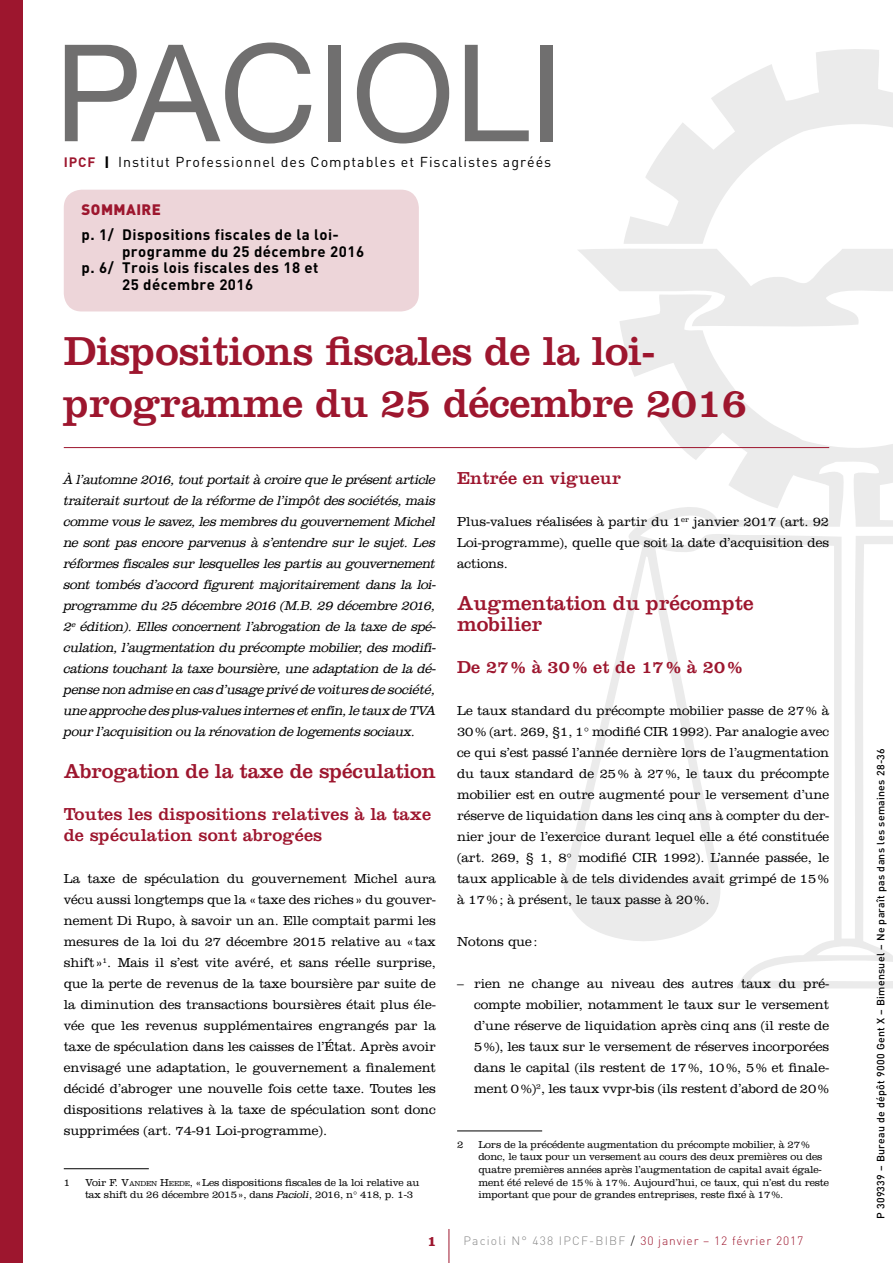
<style>
.page{position:relative;width:893px;height:1263px;background:#fff}
.page>*{position:absolute;margin:0;border:0;box-sizing:border-box;transform-origin:0 0}
.t1{font:42px/52.5px "Clarendon LT Std";letter-spacing:-.01em;color:#9d162e}
.t2{font:21px/21px "Clarendon LT Std";color:#9d162e}
.t3{font:18px/21px "Clarendon LT Std";letter-spacing:.01em;color:#9d162e}
.t4{font:700 15px "DIN";letter-spacing:.03em;color:#000}
.t5{font:900 15px "DIN";letter-spacing:.03em;color:#9d162e}
.t6{font:700 14.85px "Clarendon LT Std";color:#9d162e}
.t7{font:14.25px "DIN";letter-spacing:.07em;color:#000}
.t8{font:300 13.5px/21px "Clarendon LT Std";letter-spacing:-.005em;color:#000;text-align:justify}
.t9{font:italic 300 13.5px/21px "Clarendon Std";letter-spacing:-.03em;color:#000;text-align:justify}
.t10{font:300 12px "DIN";letter-spacing:.07em;color:#9d162e}
.t11{font:300 10.5px/12.6px "Clarendon LT Std";letter-spacing:-.015em;color:#000}
.t12{font:500 10.5px "DIN";letter-spacing:.03em;color:#000}
.s1{font-weight:700;font-size:13.5px;color:#9d162e}
.s2{font-weight:900;font-size:13.5px}
.s3{font-style:inherit}
.s4{font-size:7.35px}
.s5{font-family:"Clarendon Std";font-style:italic}
.s6{color:#878787}
.s7{color:#000}
</style>
<div class="page">
<svg style="left:563px;top:49px;width:330px;height:939px"></svg>
<hr style="left:449px;top:1229px;width:1px;height:34px;background:#9d162e">
<div style="left:0;top:0;width:23px;height:1263px;background:#9d162e"></div>
<div style="left:64px;top:190px;width:355px;height:121px;background:#edd5d9;border-radius:18px"></div>
<svg style="left:65px;top:43px;width:246px;height:100px"></svg>
<div style="left:328px;top:45px;width:13px;height:96px;background:#706f6f"></div>
<svg style="left:357px;top:43px;width:92px;height:100px"></svg>
<svg style="left:465px;top:45px;width:64px;height:96px"></svg>
<div style="left:540px;top:45px;width:13px;height:96px;background:#706f6f"></div>
<hr style="left:64px;top:447px;width:765px;height:1px;background:#9d162e">
<hr style="left:64px;top:1168px;width:85px;height:1px;background:#000">
<hr style="left:457px;top:1130px;width:85px;height:1px;background:#000">
<p class="t7" style="left:64px;top:153px;width:489px"><span class="s1">IPCF</span> <span class="s2">|</span> Institut Professionnel des Comptables et Fiscalistes agréés</p>
<p class="t5" style="left:82px;top:200px;width:81px">SOMMAIRE</p>
<p class="t4" style="left:82px;top:225px;width:259px">p. 1/ Dispositions fiscales de la loi-</p>
<p class="t4" style="left:122px;top:241px;width:244px">programme du 25 décembre 2016</p>
<p class="t4" style="left:82px;top:258px;width:238px">p. 6/ Trois lois fiscales des 18 et</p>
<p class="t4" style="left:122px;top:274px;width:133px">25 décembre 2016</p>
<h1 class="t1" style="left:64px;top:325px;width:685px">Dispositions fiscales de la loi&shy;programme du 25 décembre 2016</h1>
<p class="t9" style="left:64px;top:469px;width:374px">À l’automne 2016, tout portait à croire que le présent article traiterait surtout de la réforme de l’impôt des sociétés, mais comme vous le savez, les membres du gouvernement Michel ne sont pas encore parvenus à s’entendre sur le sujet. Les réformes fiscales sur lesquelles les partis au gouvernement sont tombés d’accord figurent majoritairement dans la loi&shy;programme du 25 décembre 2016 (M.B. 29 décembre 2016, 2<sup>e</sup> édition). Elles concernent l’abrogation de la taxe de spé&shy;culation, l’augmentation du précompte mobilier, des modifi&shy;cations touchant la taxe boursière, une adaptation de la dé&shy;pense non admise en cas d’usage privé de voitures de société, une approche des plus-values internes et enfin, le taux de TVA pour l’acquisition ou la rénovation de logements sociaux.</p>
<h2 class="t2" style="left:64px;top:761px;width:374px">Abrogation de la taxe de spéculation</h2>
<h3 class="t3" style="left:64px;top:804px;width:369px">Toutes les dispositions relatives à la taxe de spéculation sont abrogées</h3>
<p class="t8" style="left:64px;top:868px;width:374px">La taxe de spéculation du gouvernement Michel aura vécu aussi longtemps que la «taxe des riches» du gouver&shy;nement Di Rupo, à savoir un an. Elle comptait parmi les mesures de la loi du 27 décembre 2015 relative au «tax shift»<sup>1</sup>. Mais il s’est vite avéré, et sans réelle surprise, que la perte de revenus de la taxe boursière par suite de la diminution des transactions boursières était plus éle&shy;vée que les revenus supplémentaires engrangés par la taxe de spéculation dans les caisses de l’État. Après avoir envisagé une adaptation, le gouvernement a finalement décidé d’abroger une nouvelle fois cette taxe. Toutes les dispositions relatives à la taxe de spéculation sont donc supprimées (art. 74-91 Loi-programme).</p>
<p class="t11" style="left:64px;top:1176px;width:8px">1</p>
<p class="t11" style="left:85px;top:1176px;width:336px">Voir <span class="s3">F. V</span><span class="s4">ANDEN</span> <span class="s3">H</span><span class="s4">EEDE</span>, «Les dispositions fiscales de la loi relative au tax shift du 26 décembre 2015», dans <span class="s5">Pacioli</span>, 2016, n° 418, p. 1-3</p>
<h3 class="t3" style="left:457px;top:468px;width:165px">Entrée en vigueur</h3>
<p class="t8" style="left:457px;top:511px;width:374px">Plus-values réalisées à partir du 1<sup>er</sup> janvier 2017 (art. 92<br>Loi-programme), quelle que soit la date d’acquisition des actions.</p>
<h2 class="t2" style="left:457px;top:593px;width:298px">Augmentation du précompte mobilier</h2>
<h3 class="t3" style="left:457px;top:657px;width:287px">De 27 % à 30 % et de 17 % à 20 %</h3>
<p class="t8" style="left:457px;top:700px;width:374px">Le taux standard du précompte mobilier passe de 27% à 30% (art. 269, §1, 1° modifié CIR 1992). Par analogie avec ce qui s’est passé l’année dernière lors de l’augmentation du taux standard de 25% à 27%, le taux du précompte mobilier est en outre augmenté pour le versement d’une réserve de liquidation dans les cinq ans à compter du der&shy;nier jour de l’exercice durant lequel elle a été constituée (art. 269, § 1, 8° modifié CIR 1992). L’année passée, le taux applicable à de tels dividendes avait grimpé de 15% à 17%; à présent, le taux passe à 20%.</p>
<p class="t8" style="left:457px;top:931px;width:82px">Notons que:</p>
<p class="t8" style="left:474px;top:973px;width:357px;text-indent:-17px">– rien ne change au niveau des autres taux du pré&shy;compte mobilier, notamment le taux sur le versement d’une réserve de liquidation après cinq ans (il reste de 5%), les taux sur le versement de réserves incorporées dans le capital (ils restent de 17%, 10%, 5% et finale&shy;ment 0%)<sup>2</sup>, les taux vvpr-bis (ils restent d’abord de 20%</p>
<p class="t11" style="left:457px;top:1138px;width:8px">2</p>
<p class="t11" style="left:478px;top:1138px;width:352px">Lors de la précédente augmentation du précompte mobilier, à 27% donc, le taux pour un versement au cours des deux premières ou des quatre premières années après l’augmentation de capital avait égale&shy;ment été relevé de 15% à 17%. Aujourd’hui, ce taux, qui n’est du reste important que pour de grandes entreprises, reste fixé à 17%.</p>
<p class="t6" style="left:427px;top:1232px;width:11px">1</p>
<p class="t10" style="left:463px;top:1233px;width:341px"><span class="s6">Pacioli N° 438 IPCF-BIBF</span> <span class="s7">/</span> 30 janvier – 12 février 2017</p>
<p class="t12" style="left:874px;top:1219px;width:472px;rotate:-90deg">P 309339 – Bureau de dépôt 9000 Gent X – Bimensuel – Ne paraît pas dans les semaines 28-36</p>
</div>
